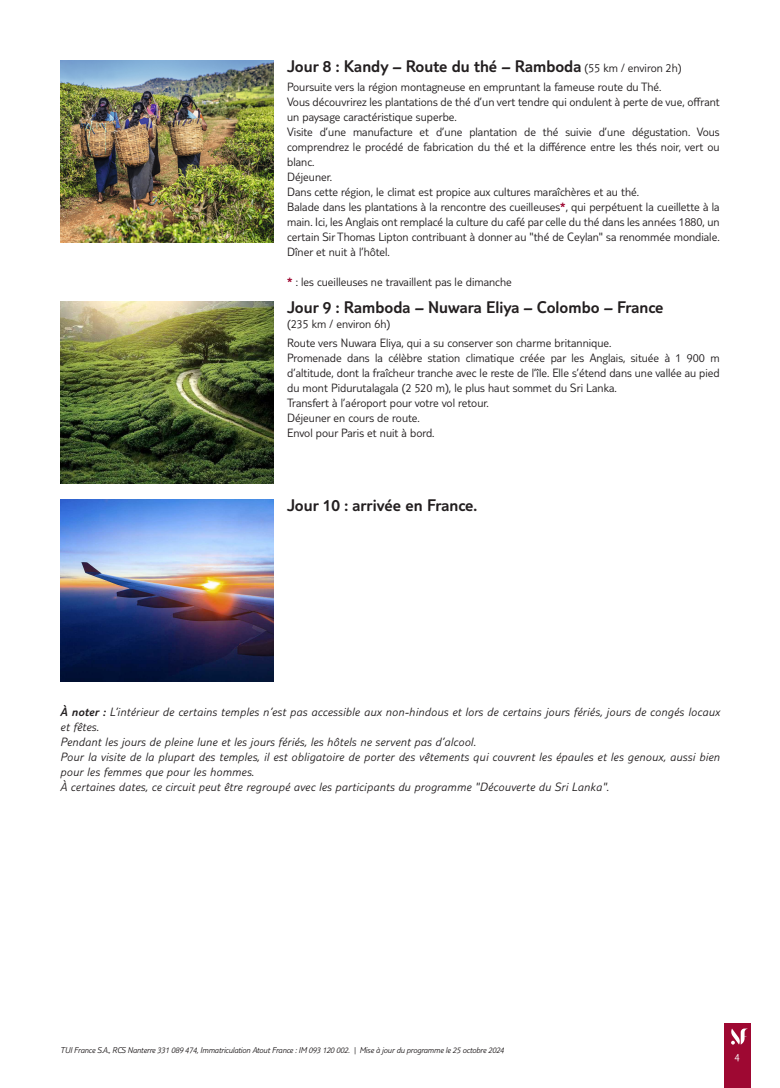
<style>
.page{position:relative;width:780px;height:1088px;background:#fff}
.page>*{position:absolute;margin:0;border:0;box-sizing:border-box;transform-origin:0 0}
.t1{font:300 17.5px "TUI Type";color:#231f20}
.t2{font:300 12.5px/15px "TUI Type";color:#231f20}
.t3{font:italic 300 12.5px/15px "TUI Type";letter-spacing:.02em;color:#231f20}
.t4{font:300 11.25px "TUI Type";color:#fff}
.t5{font:italic 300 8.75px "TUI Type";letter-spacing:-.02em;color:#231f20}
.s1{font-size:12.5px}
.s2{color:#9e0832}
.s3{font-style:inherit}
</style>
<div class="page">
<div style="left:724px;top:1023px;width:26px;height:65px;background:#9e0832"></div>
<svg style="left:731px;top:1028px;width:17px;height:16px"></svg>
<img style="left:60px;top:60px;width:213px;height:182px">
<img style="left:60px;top:301px;width:213px;height:182px">
<img style="left:60px;top:499px;width:213px;height:182px">
<h1 class="t1" style="left:287px;top:56px;width:396px">Jour 8 : Kandy – Route du thé – Ramboda <span class="s1">(55 km / environ 2h)</span></h1>
<p class="t2" style="left:287px;top:79px;width:434px">Poursuite vers la région montagneuse en empruntant la fameuse route du Thé.<br>Vous découvrirez les plantations de thé d’un vert tendre qui ondulent à perte de vue, offrant un paysage caractéristique superbe.<br>Visite d’une manufacture et d’une plantation de thé suivie d’une dégustation. Vous comprendrez le procédé de fabrication du thé et la différence entre les thés noir, vert ou blanc.<br>Déjeuner.<br>Dans cette région, le climat est propice aux cultures maraîchères et au thé.<br>Balade dans les plantations à la rencontre des cueilleuses<span class="s2">*</span>, qui perpétuent la cueillette à la main. Ici, les Anglais ont remplacé la culture du café par celle du thé dans les années 1880, un certain Sir Thomas Lipton contribuant à donner au "thé de Ceylan" sa renommée mondiale.<br>Dîner et nuit à l’hôtel.</p>
<p class="t2" style="left:287px;top:274px;width:226px"><span class="s2">*</span> : les cueilleuses ne travaillent pas le dimanche</p>
<h1 class="t1" style="left:287px;top:297px;width:378px">Jour 9 : Ramboda – Nuwara Eliya – Colombo – France</h1>
<p class="t2" style="left:287px;top:314px;width:326px;line-height:18.5px">(235 km / environ 6h)<br>Route vers Nuwara Eliya, qui a su conserver son charme britannique.</p>
<p class="t2" style="left:287px;top:350px;width:434px">Promenade dans la célèbre station climatique créée par les Anglais, située à 1 900 m d’altitude, dont la fraîcheur tranche avec le reste de l’île. Elle s’étend dans une vallée au pied du mont Pidurutalagala (2 520 m), le plus haut sommet du Sri Lanka.<br>Transfert à l’aéroport pour votre vol retour.<br>Déjeuner en cours de route.<br>Envol pour Paris et nuit à bord.</p>
<h1 class="t1" style="left:287px;top:495px;width:192px">Jour 10 : arrivée en France.</h1>
<p class="t3" style="left:60px;top:704px;width:661px"><span class="s3">À noter :</span> L’intérieur de certains temples n’est pas accessible aux non-hindous et lors de certains jours fériés, jours de congés locaux et fêtes.<br>Pendant les jours de pleine lune et les jours fériés, les hôtels ne servent pas d’alcool.<br>Pour la visite de la plupart des temples, il est obligatoire de porter des vêtements qui couvrent les épaules et les genoux, aussi bien pour les femmes que pour les hommes.<br>À certaines dates, ce circuit peut être regroupé avec les participants du programme "Découverte du Sri Lanka".</p>
<p class="t5" style="left:60px;top:1045px;width:445px">TUI France S.A., RCS Nanterre 331 089 474, Immatriculation Atout France : IM 093 120 002. | Mise à jour du programme le 25 octobre 2024</p>
<p class="t4" style="left:734px;top:1050px;width:7px">4</p>
</div>
